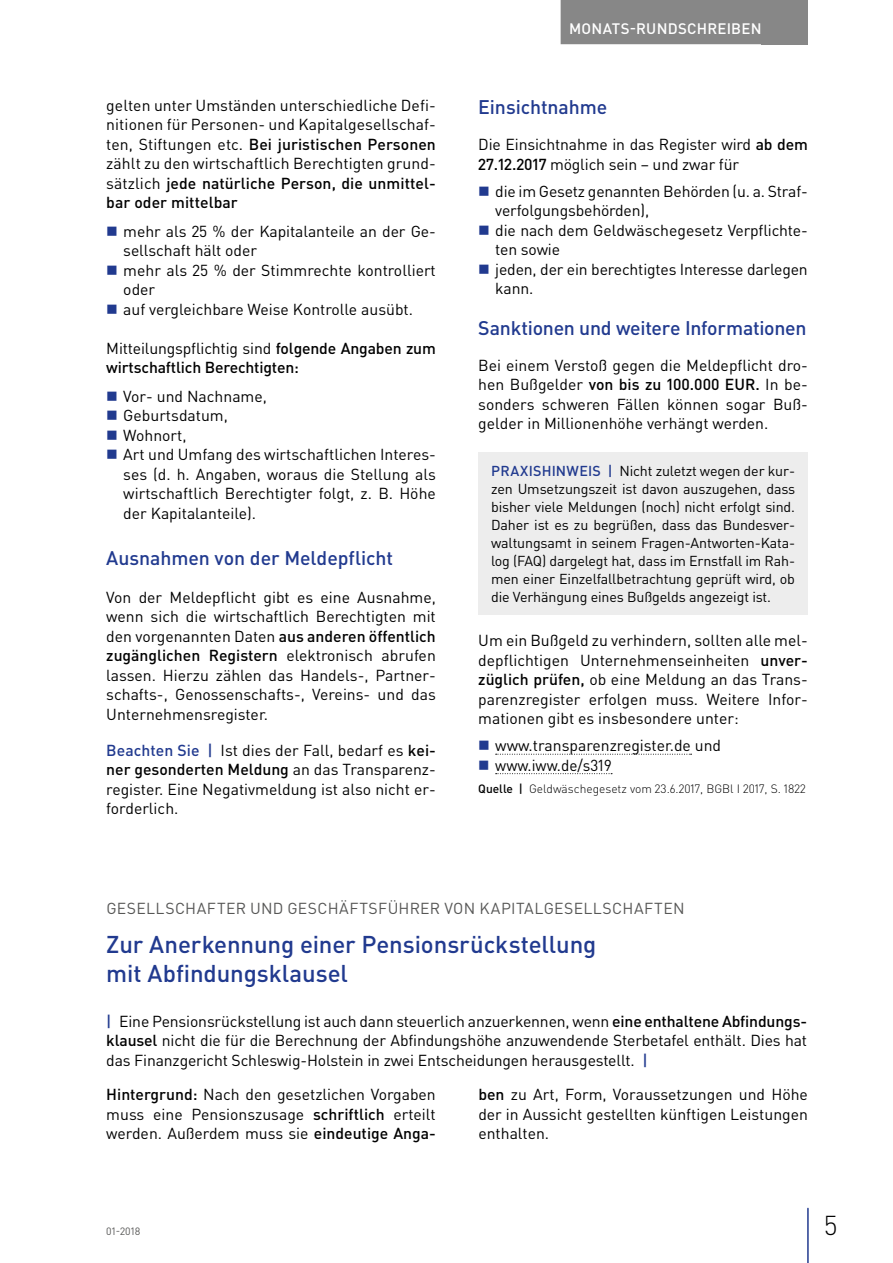
<style>
.page{position:relative;width:893px;height:1263px;background:#fff}
.page>*{position:absolute;margin:0;border:0;box-sizing:border-box;transform-origin:0 0}
.t1{font:300 27px "DIN Pro";color:#000}
.t2{font:500 24px/28.5px "DIN Pro";letter-spacing:-.005em;color:#213a8f}
.t3{font:500 19.5px "DIN Pro";letter-spacing:-.005em;color:#213a8f}
.t4{font:15.75px/19.5px "DIN Pro";color:#000;text-align:justify}
.t5{font:500 15.75px/19.5px "DIN Pro";letter-spacing:-.01em;color:#000}
.t6{font:15.75px "DIN Pro";letter-spacing:.025em;color:#575756}
.t7{font:500 15px "DIN Pro";letter-spacing:.015em;color:#fff}
.t8{font:14.25px/18px "DIN Pro";letter-spacing:-.01em;color:#000;text-align:justify}
.t9{font:300 12px "DIN Pro";color:#000}
.t10{font:10.5px "DIN Pro";color:#575756}
.s1{font-weight:500}
.s2{font-weight:400}
.s3{font-weight:500;color:#213a8f}
</style>
<div class="page">
<div style="left:762px;top:0;width:46px;height:44px;background:#878787"></div>
<hr style="left:807px;top:1208px;width:2px;height:55px;background:#213a8f">
<div style="left:561px;top:0;width:209px;height:44px;background:#878787"></div>
<svg style="left:496px;top:754px;width:196px;height:1px"></svg>
<svg style="left:496px;top:773px;width:116px;height:1px"></svg>
<div style="left:478px;top:452px;width:330px;height:163px;background:#ededed"></div>
<p class="t4" style="left:106px;top:95px;width:331px">gelten unter Umständen unterschiedliche Defi&shy;nitionen für Personen- und Kapitalgesellschaf&shy;ten, Stiftungen etc. <span class="s1">Bei juristischen Personen </span>zählt zu den wirtschaftlich Berechtigten grund&shy;sätzlich <span class="s1">jede natürliche Person, die unmittel&shy;bar oder mittelbar</span></p>
<p class="t4" style="left:123px;top:221px;width:314px;text-align:left">mehr als 25 % der Kapitalanteile an der Ge&shy;sellschaft hält oder<br>mehr als 25 % der Stimmrechte kontrolliert oder<br>auf vergleichbare Weise Kontrolle ausübt.</p>
<p class="t5" style="left:106px;top:338px;width:331px"><span class="s2">Mitteilungspflichtig sind</span> folgende Angaben zum wirtschaftlich Berechtigten:</p>
<p class="t4" style="left:123px;top:386px;width:314px;text-align:left">Vor- und Nachname,<br>Geburtsdatum,<br>Wohnort,<br>Art und Umfang des wirtschaftlichen Interes&shy;ses (d. h. Angaben, woraus die Stellung als wirtschaftlich Berechtigter folgt, z. B. Höhe der Kapitalanteile).</p>
<p class="t3" style="left:106px;top:545px;width:288px">Ausnahmen von der Meldepflicht</p>
<p class="t4" style="left:106px;top:587px;width:331px">Von der Meldepflicht gibt es eine Ausnahme, wenn sich die wirtschaftlich Berechtigten mit den vorgenannten Daten <span class="s1">aus anderen öffentlich zugänglichen Registern</span> elektronisch abrufen lassen. Hierzu zählen das Handels-, Partner&shy;schafts-, Genossenschafts-, Vereins- und das Unternehmensregister.</p>
<p class="t4" style="left:106px;top:740px;width:331px"><span class="s3">Beachten Sie |</span> Ist dies der Fall, bedarf es <span class="s1">kei&shy;ner gesonderten Meldung</span> an das Transparenz&shy;register. Eine Negativmeldung ist also nicht er&shy;forderlich.</p>
<p class="t7" style="left:569px;top:18px;width:194px">MONATS-RUNDSCHREIBEN</p>
<p class="t3" style="left:478px;top:94px;width:131px">Einsichtnahme</p>
<p class="t4" style="left:478px;top:134px;width:331px">Die Einsichtnahme in das Register wird <span class="s1">ab dem<br>27.12.2017</span> möglich sein – und zwar für</p>
<p class="t4" style="left:495px;top:181px;width:314px;text-align:left">die im Gesetz genannten Behörden (u. a. Straf&shy;verfolgungsbehörden),<br>die nach dem Geldwäschegesetz Verpflichte&shy;ten sowie<br>jeden, der ein berechtigtes Interesse darlegen kann.</p>
<p class="t3" style="left:478px;top:314px;width:330px">Sanktionen und weitere Informationen</p>
<p class="t4" style="left:478px;top:355px;width:331px">Bei einem Verstoß gegen die Meldepflicht dro&shy;hen Bußgelder <span class="s1">von bis zu 100.000 EUR.</span> In be&shy;sonders schweren Fällen können sogar Buß&shy;gelder in Millionenhöhe verhängt werden.</p>
<p class="t8" style="left:491px;top:461px;width:306px"><span class="s3">PRAXISHINWEIS |</span> Nicht zuletzt wegen der kur&shy;zen Umsetzungszeit ist davon auszugehen, dass bisher viele Meldungen (noch) nicht erfolgt sind.<br>Daher ist es zu begrüßen, dass das Bundesver&shy;waltungsamt in seinem Fragen-Antworten-Kata&shy;log (FAQ) dargelegt hat, dass im Ernstfall im Rah&shy;men einer Einzelfallbetrachtung geprüft wird, ob die Verhängung eines Bußgelds angezeigt ist.</p>
<p class="t4" style="left:478px;top:630px;width:331px">Um ein Bußgeld zu verhindern, sollten alle mel&shy;depflichtigen Unternehmenseinheiten <span class="s1">unver&shy;züglich prüfen,</span> ob eine Meldung an das Trans&shy;parenzregister erfolgen muss. Weitere Infor&shy;mationen gibt es insbesondere unter:</p>
<p class="t4" style="left:495px;top:735px;width:227px">www.transparenzregister.de und www.iww.de/s319</p>
<p class="t9" style="left:478px;top:780px;width:329px"><span class="s1">Quelle |</span> Geldwäschegesetz vom 23.6.2017, BGBl I 2017, S. 1822</p>
<p class="t6" style="left:106px;top:898px;width:580px">GESELLSCHAFTER UND GESCHÄFTSFÜHRER VON KAPITALGESELLSCHAFTEN</p>
<h2 class="t2" style="left:106px;top:929px;width:492px">Zur Anerkennung einer Pensionsrückstellung mit Abfindungsklausel</h2>
<p class="t4" style="left:106px;top:1011px;width:702px"><span class="s3">|</span> Eine Pensionsrückstellung ist auch dann steuerlich anzuerkennen, wenn <span class="s1">eine enthaltene Abfindungs&shy;klausel</span> nicht die für die Berechnung der Abfindungshöhe anzuwendende Sterbetafel enthält. Dies hat das Finanzgericht Schleswig-Holstein in zwei Entscheidungen herausgestellt. <span class="s3">|</span></p>
<p class="t4" style="left:106px;top:1084px;width:331px"><span class="s1">Hintergrund:</span> Nach den gesetzlichen Vorgaben muss eine Pensionszusage <span class="s1">schriftlich</span> erteilt werden. Außerdem muss sie <span class="s1">eindeutige Anga-</span></p>
<p class="t4" style="left:478px;top:1084px;width:331px"><span class="s1">ben</span> zu Art, Form, Voraussetzungen und Höhe der in Aussicht gestellten künftigen Leistungen enthalten.</p>
<p class="t10" style="left:106px;top:1224px;width:36px">01-2018</p>
<h1 class="t1" style="left:824px;top:1207px;width:15px">5</h1>
</div>
